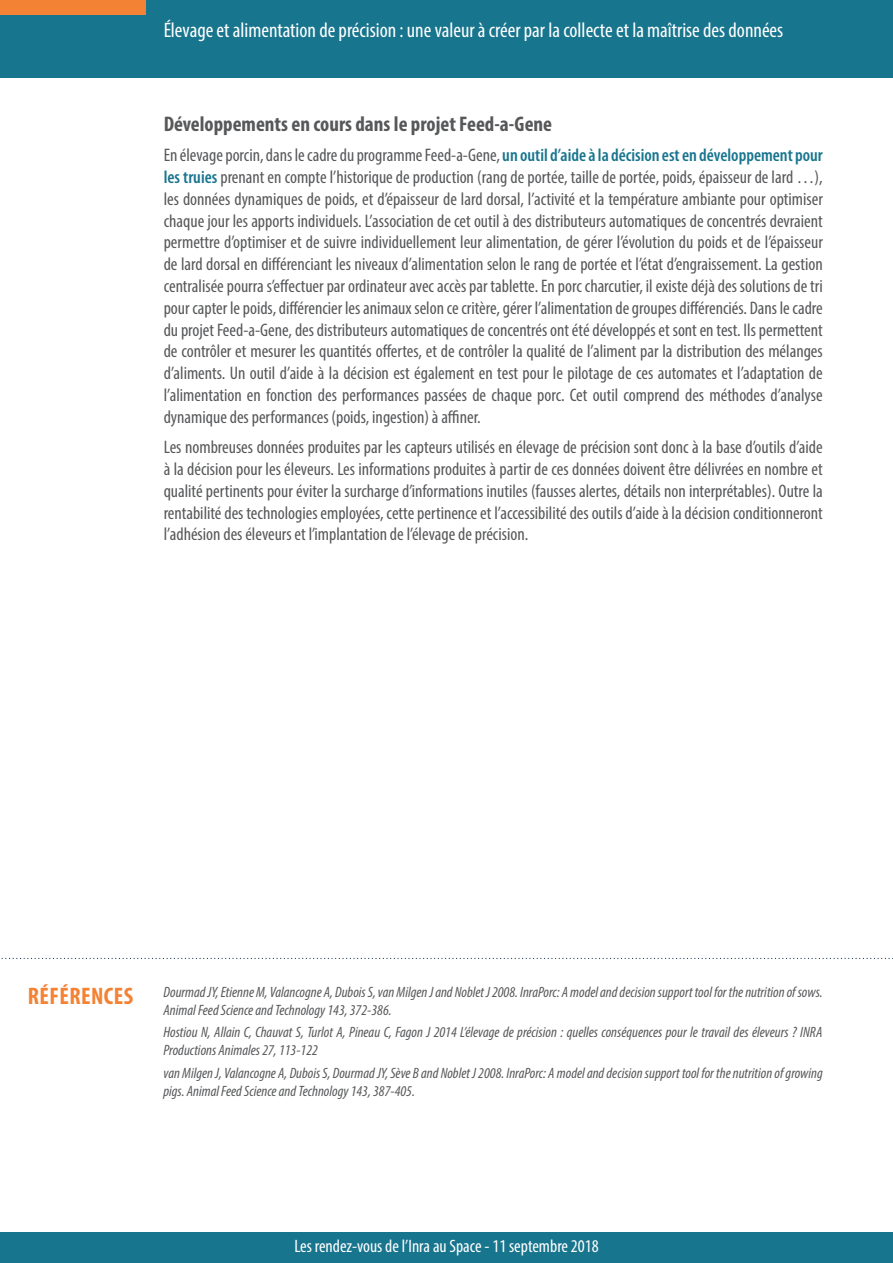
<style>
.page{position:relative;width:893px;height:1263px;background:#fff}
.page>*{position:absolute;margin:0;border:0;box-sizing:border-box;transform-origin:0 0}
.t1{font:700 condensed 24px "Myriad Pro";letter-spacing:.02em;color:#f48234}
.t2{font:700 condensed 21.15px "Myriad Pro";color:#57585a}
.t3{font:condensed 21px "Myriad Pro";color:#fff}
.t4{font:condensed 18.15px/21.8px "Myriad Pro";color:#57585a;text-align:justify}
.t5{font:condensed 18px "Myriad Pro";color:#fff}
.t6{font:italic condensed 15px/18px "Myriad Pro";color:#57585a}
.s1{font-weight:600;font-size:18px;color:#18758e}
</style>
<div class="page">
<div style="left:0;top:1232px;width:893px;height:31px;background:#18758e"></div>
<svg style="left:1px;top:958px;width:892px;height:1px"></svg>
<div style="left:0;top:0;width:893px;height:78px;background:#18758e"></div>
<div style="left:0;top:0;width:146px;height:15px;background:#f48234"></div>
<p class="t3" style="left:164px;top:17px;width:621px">Élevage et alimentation de précision : une valeur à créer par la collecte et la maîtrise des données</p>
<p class="t2" style="left:164px;top:110px;width:390px">Développements en cours dans le projet Feed-a-Gene</p>
<p class="t4" style="left:164px;top:144px;width:661px">En élevage porcin, dans le cadre du programme Feed-a-Gene, <span class="s1">un outil d’aide à la décision est en développement pour les truies</span> prenant en compte l’historique de production (rang de portée, taille de portée, poids, épaisseur de lard …), les données dynamiques de poids, et d’épaisseur de lard dorsal, l’activité et la température ambiante pour optimiser chaque jour les apports individuels. L’association de cet outil à des distributeurs automatiques de concentrés devraient permettre d’optimiser et de suivre individuellement leur alimentation, de gérer l’évolution du poids et de l’épaisseur de lard dorsal en différenciant les niveaux d’alimentation selon le rang de portée et l’état d’engraissement. La gestion centralisée pourra s’effectuer par ordinateur avec accès par tablette. En porc charcutier, il existe déjà des solutions de tri pour capter le poids, différencier les animaux selon ce critère, gérer l’alimentation de groupes différenciés. Dans le cadre du projet Feed-a-Gene, des distributeurs automatiques de concentrés ont été développés et sont en test. Ils permettent de contrôler et mesurer les quantités offertes, et de contrôler la qualité de l’aliment par la distribution des mélanges d’aliments. Un outil d’aide à la décision est également en test pour le pilotage de ces automates et l’adaptation de l’alimentation en fonction des performances passées de chaque porc. Cet outil comprend des méthodes d’analyse dynamique des performances (poids, ingestion) à affiner.</p>
<p class="t4" style="left:164px;top:436px;width:661px">Les nombreuses données produites par les capteurs utilisés en élevage de précision sont donc à la base d’outils d’aide à la décision pour les éleveurs. Les informations produites à partir de ces données doivent être délivrées en nombre et qualité pertinents pour éviter la surcharge d’informations inutiles (fausses alertes, détails non interprétables). Outre la rentabilité des technologies employées, cette pertinence et l’accessibilité des outils d’aide à la décision conditionneront l’adhésion des éleveurs et l’implantation de l’élevage de précision.</p>
<h1 class="t1" style="left:28px;top:981px;width:107px">RÉFÉRENCES</h1>
<p class="t6" style="left:163px;top:983px;width:661px">Dourmad JY, Etienne M, Valancogne A, Dubois S, van Milgen J and Noblet J 2008. InraPorc: A model and decision support tool for the nutrition of sows.<br>Animal Feed Science and Technology 143, 372-386.</p>
<p class="t6" style="left:163px;top:1023px;width:660px">Hostiou N, Allain C, Chauvat S, Turlot A, Pineau C, Fagon J 2014 L’élevage de précision : quelles conséquences pour le travail des éleveurs ? INRA<br>Productions Animales 27, 113-122</p>
<p class="t6" style="left:163px;top:1063px;width:661px">van Milgen J, Valancogne A, Dubois S, Dourmad JY, Sève B and Noblet J 2008. InraPorc: A model and decision support tool for the nutrition of growing pigs. Animal Feed Science and Technology 143, 387-405.</p>
<p class="t5" style="left:294px;top:1235px;width:306px">Les rendez-vous de l’Inra au Space - 11 septembre 2018</p>
</div>
